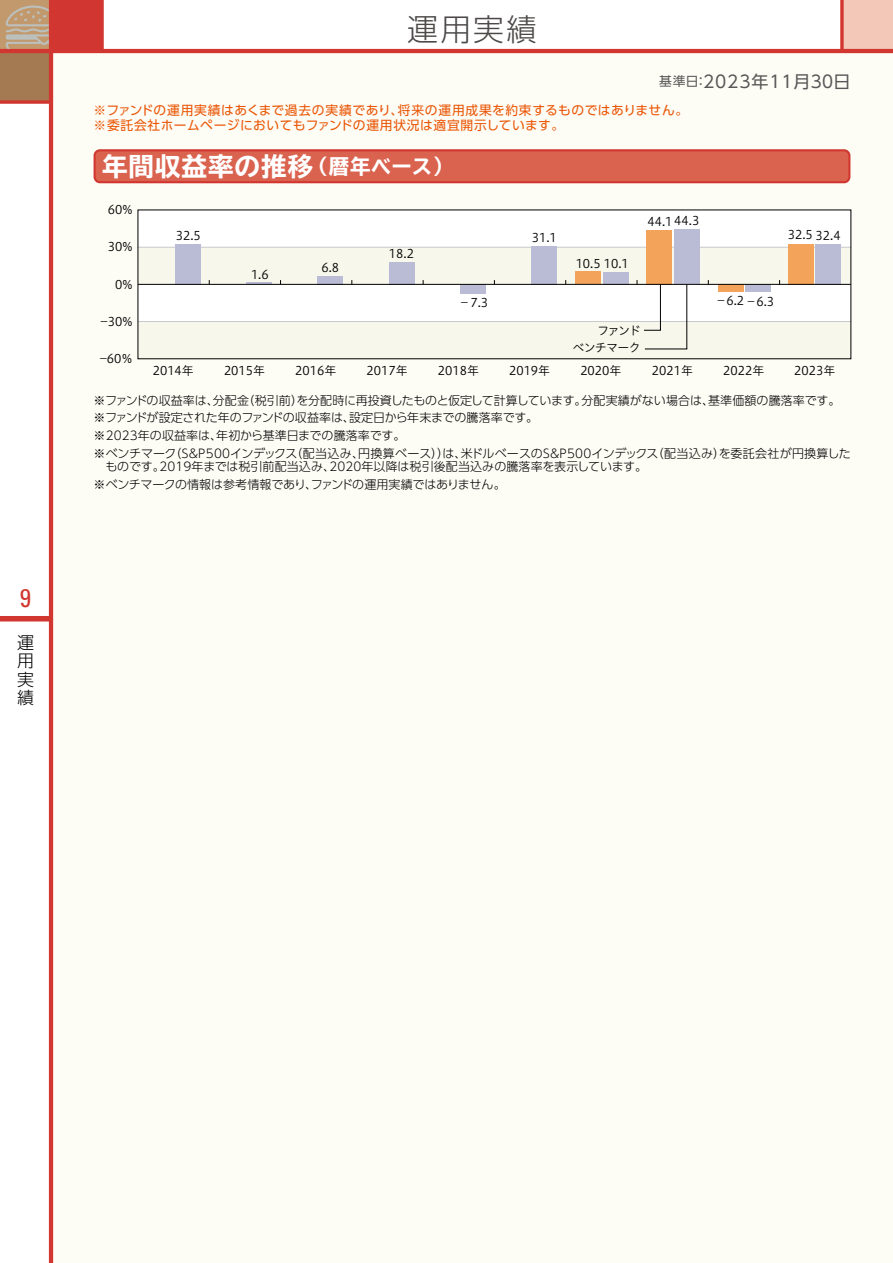
<style>
.page{position:relative;width:893px;height:1263px;background:#fff}
.page>*{position:absolute;margin:0;border:0;box-sizing:border-box;transform-origin:0 0}
.t1{font:300 30.75px "UD Shin Go Pro";color:#4c4948}
.t2{font:700 expanded 25.5px "TBUD Go Std";letter-spacing:.04em;color:#fff}
.t3{font:condensed 25.5px "Univers LT Std";color:#d13730}
.t4{font:16.95px "UD Shin Go Pro";letter-spacing:.05em;color:#595757}
.t5{font:300 16.95px/18.6px "UD Shin Go Pro";color:#000;text-align:justify}
.t6{font:12.75px/14.9px "UD Shin Go Pro";letter-spacing:.045em;color:#ea5504}
.t7{font:300 12px/17.7px "UD Shin Go Pro";letter-spacing:-.005em;color:#000}
.t8{font:12px "Hiragino UD Sans Std W3";color:#000}
.t9{font:12px/17.9px "Hiragino UD Sans Std W3";letter-spacing:-.07em;color:#000;text-align:right}
.s1{font-size:12.75px}
.s2{font-size:20.4px}
</style>
<div class="page">
<div style="left:0;top:0;width:51px;height:51px;background:#c2996c"></div>
<svg style="left:6px;top:6px;width:43px;height:43px"></svg>
<div style="left:0;top:51px;width:51px;height:51px;background:#a37a51"></div>
<div style="left:51px;top:0;width:51px;height:51px;background:#d13730"></div>
<div style="left:842px;top:0;width:51px;height:51px;background:#f3c8b8"></div>
<svg style="left:840px;top:0;width:4px;height:49px"></svg>
<div style="left:51px;top:51px;width:842px;height:1212px;background:#fdfcf5"></div>
<div style="left:0;top:616px;width:51px;height:5px;background:#d13730"></div>
<hr style="left:49px;top:0;width:4px;height:1263px;background:#d13730">
<hr style="left:0;top:49px;width:893px;height:4px;background:#d13730">
<svg style="left:0;top:100px;width:49px;height:4px"></svg>
<svg style="left:102px;top:0;width:2px;height:49px"></svg>
<div style="left:95px;top:150px;width:754px;height:32px;background:#da634f;border-radius:5px"></div>
<div style="left:94px;top:149px;width:756px;height:34px;border:2px solid #d13730;border-radius:5px"></div>
<div style="left:138px;top:210px;width:713px;height:37px;background:#fff"></div>
<div style="left:138px;top:247px;width:713px;height:37px;background:#f8f7eb"></div>
<div style="left:138px;top:284px;width:713px;height:38px;background:#fff"></div>
<div style="left:138px;top:322px;width:713px;height:37px;background:#f8f7eb"></div>
<hr style="left:138px;top:321px;width:713px;height:1px;background:#c9caca">
<hr style="left:138px;top:247px;width:713px;height:1px;background:#c9caca">
<div style="left:718px;top:284px;width:25px;height:8px;background:#f4a45a"></div>
<div style="left:647px;top:230px;width:25px;height:54px;background:#f4a45a"></div>
<div style="left:576px;top:271px;width:25px;height:13px;background:#f4a45a"></div>
<div style="left:745px;top:284px;width:26px;height:8px;background:#babcd6"></div>
<div style="left:788px;top:244px;width:25px;height:40px;background:#f4a45a"></div>
<div style="left:815px;top:244px;width:26px;height:40px;background:#babcd6"></div>
<div style="left:674px;top:229px;width:25px;height:55px;background:#babcd6"></div>
<div style="left:603px;top:272px;width:25px;height:12px;background:#babcd6"></div>
<div style="left:532px;top:246px;width:25px;height:38px;background:#babcd6"></div>
<div style="left:460px;top:284px;width:26px;height:9px;background:#babcd6"></div>
<div style="left:389px;top:262px;width:25px;height:22px;background:#babcd6"></div>
<div style="left:318px;top:276px;width:25px;height:8px;background:#babcd6"></div>
<hr style="left:246px;top:282px;width:26px;height:2px;background:#babcd6">
<div style="left:175px;top:244px;width:25px;height:40px;background:#babcd6"></div>
<hr style="left:138px;top:284px;width:713px;height:1px;background:#000">
<svg style="left:637px;top:280px;width:50px;height:70px"></svg>
<h2 class="t3" style="left:20px;top:582px;width:13px">9</h2>
<h3 class="t5" style="left:17px;top:632px;width:18px">運用実績</h3>
<h1 class="t1" style="left:407px;top:5px;width:131px">運用実績</h1>
<h3 class="t4" style="left:659px;top:68px;width:193px"><span class="s1">基準日：</span>2023年11月３０日</h3>
<p class="t6" style="left:94px;top:102px;width:596px">※ファンドの運用実績はあくまで過去の実績であり、将来の運用成果を約束するものではありません。※委託会社ホームページにおいてもファンドの運用状況は適宜開示しています。</p>
<h2 class="t2" style="left:102px;top:152px;width:353px">年間収益率の推移<span class="s2">（暦年ベース）</span></h2>
<p class="t8" style="left:108px;top:201px;width:26px">60%</p>
<p class="t8" style="left:108px;top:238px;width:26px">30%</p>
<p class="t8" style="left:115px;top:275px;width:19px">0%</p>
<p class="t8" style="left:101px;top:312px;width:34px">-30%</p>
<p class="t8" style="left:100px;top:349px;width:35px">-60％</p>
<p class="t8" style="left:176px;top:226px;width:27px">32.5</p>
<p class="t8" style="left:251px;top:265px;width:19px">1.6</p>
<p class="t8" style="left:321px;top:258px;width:19px">6.8</p>
<p class="t8" style="left:389px;top:245px;width:27px">18.2</p>
<p class="t8" style="left:458px;top:293px;width:31px">－7.3</p>
<p class="t8" style="left:532px;top:228px;width:27px">31.1</p>
<p class="t8" style="left:576px;top:254px;width:55px">10.5 10.1</p>
<p class="t8" style="left:647px;top:212px;width:53px">44.144.3</p>
<p class="t9" style="left:572px;top:320px;width:70px">ファンド<br>ベンチマーク</p>
<p class="t8" style="left:788px;top:226px;width:54px">32.5 32.4</p>
<p class="t8" style="left:715px;top:292px;width:61px">－6.2－6.3</p>
<p class="t8" style="left:153px;top:362px;width:43px">2014年</p>
<p class="t8" style="left:224px;top:362px;width:43px">2015年</p>
<p class="t8" style="left:295px;top:362px;width:43px">2016年</p>
<p class="t8" style="left:367px;top:362px;width:43px">2017年</p>
<p class="t8" style="left:438px;top:362px;width:43px">2018年</p>
<p class="t8" style="left:509px;top:362px;width:43px">2019年</p>
<p class="t8" style="left:580px;top:362px;width:43px">2020年</p>
<p class="t8" style="left:652px;top:362px;width:43px">2021年</p>
<p class="t8" style="left:723px;top:362px;width:43px">2022年</p>
<p class="t8" style="left:794px;top:362px;width:43px">2023年</p>
<p class="t7" style="left:94px;top:391px;width:759px">※ファンドの収益率は、分配金（税引前）を分配時に再投資したものと仮定して計算しています。分配実績がない場合は、基準価額の騰落率です。※ファンドが設定された年のファンドの収益率は、設定日から年末までの騰落率です。<br>※2023年の収益率は、年初から基準日までの騰落率です。<br>※ベンチマーク（Ｓ＆Ｐ500インデックス（配当込み、円換算ベース））は、米ドルベースのＳ＆Ｐ500インデックス（配当込み）を委託会社が円換算した</p>
<p class="t7" style="left:94px;top:457px;width:555px;text-indent:12px">ものです。2019年までは税引前配当込み、2020年以降は税引後配当込みの騰落率を表示しています。※ベンチマークの情報は参考情報であり、ファンドの運用実績ではありません。</p>
</div>
